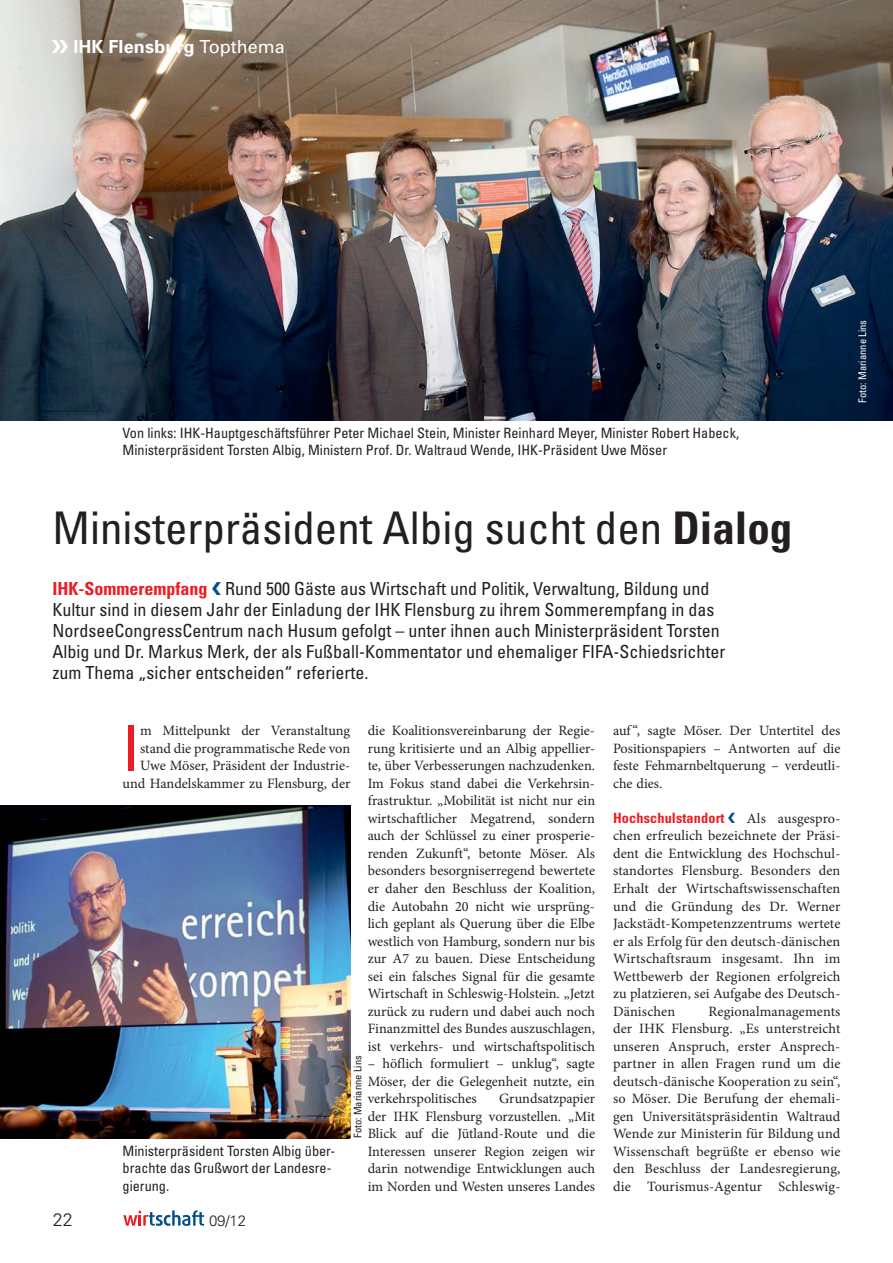
<style>
.page{position:relative;width:893px;height:1263px;background:#fff}
.page>*{position:absolute;margin:0;border:0;box-sizing:border-box;transform-origin:0 0}
.t1{font:condensed 62.7px "Univers";color:#ed1c24}
.t2{font:condensed 45px "Univers";color:#231f20}
.t3{font:condensed 18px/21px "Univers";color:#231f20}
.t4{font:700 18px "Univers";letter-spacing:.005em;color:#fff}
.t5{font:300 18px "Univers";color:#231f20}
.t6{font:300 15px "Univers";color:#231f20}
.t7{font:14.25px/17.5px "Minion Pro";color:#231f20;text-align:justify}
.t8{font:condensed 14.25px/17.5px "Univers";color:#231f20}
.t9{font:700 condensed 14.25px "Univers";letter-spacing:.01em;color:#ed1c24}
.t10{font:condensed 10.5px "Univers";color:#fff}
.t11{font:condensed 10.5px "Univers";color:#231f20}
.s1{font-weight:400}
.s2{font-family:"Univers LT Pro";font-weight:700}
.s3{font-weight:700;color:#ed1c24}
</style>
<div class="page">
<svg style="left:123px;top:1210px;width:81px;height:16px"></svg>
<img style="left:0;top:0;width:893px;height:420px">
<img style="left:0;top:805px;width:350px;height:333px">
<svg style="left:52px;top:40px;width:16px;height:13px"></svg>
<p class="t4" style="left:73px;top:40px;width:213px">IHK Flensburg <span class="s1">Topthema</span></p>
<p class="t8" style="left:123px;top:425px;width:618px">Von links: IHK-Hauptgeschäftsführer Peter Michael Stein, Minister Reinhard Meyer, Minister Robert Habeck,<br>Ministerpräsident Torsten Albig, Ministern Prof. Dr. Waltraud Wende, IHK-Präsident Uwe Möser</p>
<p class="t10" style="left:859px;top:403px;width:84px;rotate:-90deg">Foto: Marianne Lins</p>
<h2 class="t2" style="left:53px;top:511px;width:741px">Ministerpräsident Albig sucht den <span class="s2">Dialog</span></h2>
<p class="t3" style="left:53px;top:580px;width:674px"><span class="s3">IHK-Sommerempfang</span> Rund 500 Gäste aus Wirtschaft und Politik, Verwaltung, Bildung und Kultur sind in diesem Jahr der Einladung der IHK Flensburg zu ihrem Sommerempfang in das NordseeCongressCentrum nach Husum gefolgt – unter ihnen auch Ministerpräsident Torsten Albig und Dr. Markus Merk, der als Fußball-Kommentator und ehemaliger FIFA-Schiedsrichter zum Thema „sicher entscheiden“ referierte.</p>
<h1 class="t1" style="left:123px;top:725px;width:19px">I</h1>
<p class="t7" style="left:123px;top:723px;width:229px;text-align:right">m Mittelpunkt der Veranstaltung stand die programmatische Rede von Uwe Möser, Präsident der Industrie&shy;und Handelskammer zu Flensburg, der</p>
<p class="t7" style="left:368px;top:723px;width:229px">die Koalitionsvereinbarung der Regie&shy;rung kritisierte und an Albig appellier&shy;te, über Verbesserungen nachzudenken.<br>Im Fokus stand dabei die Verkehrsin&shy;frastruktur. „Mobilität ist nicht nur ein wirtschaftlicher Megatrend, sondern auch der Schlüssel zu einer prosperie&shy;renden Zukunft“, betonte Möser. Als besonders besorgniserregend bewertete er daher den Beschluss der Koalition, die Autobahn 20 nicht wie ursprüng&shy;lich geplant als Querung über die Elbe westlich von Hamburg, sondern nur bis zur A7 zu bauen. Diese Entscheidung sei ein falsches Signal für die gesamte Wirtschaft in Schleswig-Holstein. „Jetzt zurück zu rudern und dabei auch noch Finanzmittel des Bundes auszuschlagen, ist verkehrs- und wirtschaftspolitisch</p>
<p class="t7" style="left:368px;top:1056px;width:229px">– höflich formuliert – unklug“, sagte Möser, der die Gelegenheit nutzte, ein verkehrspolitisches</p>
<p class="t11" style="left:354px;top:1138px;width:84px;rotate:-90deg">Foto: Marianne Lins</p>
<p class="t7" style="left:368px;top:1091px;width:229px;text-indent:132px">Grundsatzpapier der IHK Flensburg vorzustellen. „Mit Blick auf die Jütland-Route und die Interessen unserer Region zeigen wir darin notwendige Entwicklungen auch im Norden und Westen unseres Landes</p>
<p class="t8" style="left:123px;top:1143px;width:214px">Ministerpräsident Torsten Albig über&shy;brachte das Grußwort der Landesre&shy;gierung.</p>
<p class="t5" style="left:53px;top:1213px;width:22px">22</p>
<p class="t6" style="left:209px;top:1215px;width:38px">09/12</p>
<p class="t7" style="left:613px;top:723px;width:229px">auf “, sagte Möser. Der Untertitel des Positionspapiers – Antworten auf die feste Fehmarnbeltquerung – verdeutli&shy;che dies.</p>
<p class="t9" style="left:613px;top:813px;width:113px">Hochschulstandort</p>
<p class="t7" style="left:613px;top:811px;width:229px;text-indent:134px">Als ausgespro&shy;chen erfreulich bezeichnete der Präsi&shy;dent die Entwicklung des Hochschul&shy;standortes Flensburg. Besonders den Erhalt der Wirtschaftswissenschaften und die Gründung des Dr. Werner Jackstädt-Kompetenzzentrums wertete er als Erfolg für den deutsch-dänischen Wirtschaftsraum insgesamt. Ihn im Wettbewerb der Regionen erfolgreich zu platzieren, sei Aufgabe des Deutsch-Dänischen</p>
<p class="t7" style="left:613px;top:1003px;width:229px;text-indent:96px">Regionalmanagements der IHK Flensburg. „Es unterstreicht unseren Anspruch, erster Ansprech&shy;partner in allen Fragen rund um die deutsch-dänische Kooperation zu sein“, so Möser. Die Berufung der ehemali&shy;gen Universitätspräsidentin Waltraud Wende zur Ministerin für Bildung und Wissenschaft begrüßte er ebenso wie den Beschluss der Landesregierung, die Tourismus-Agentur Schleswig-</p>
</div>
